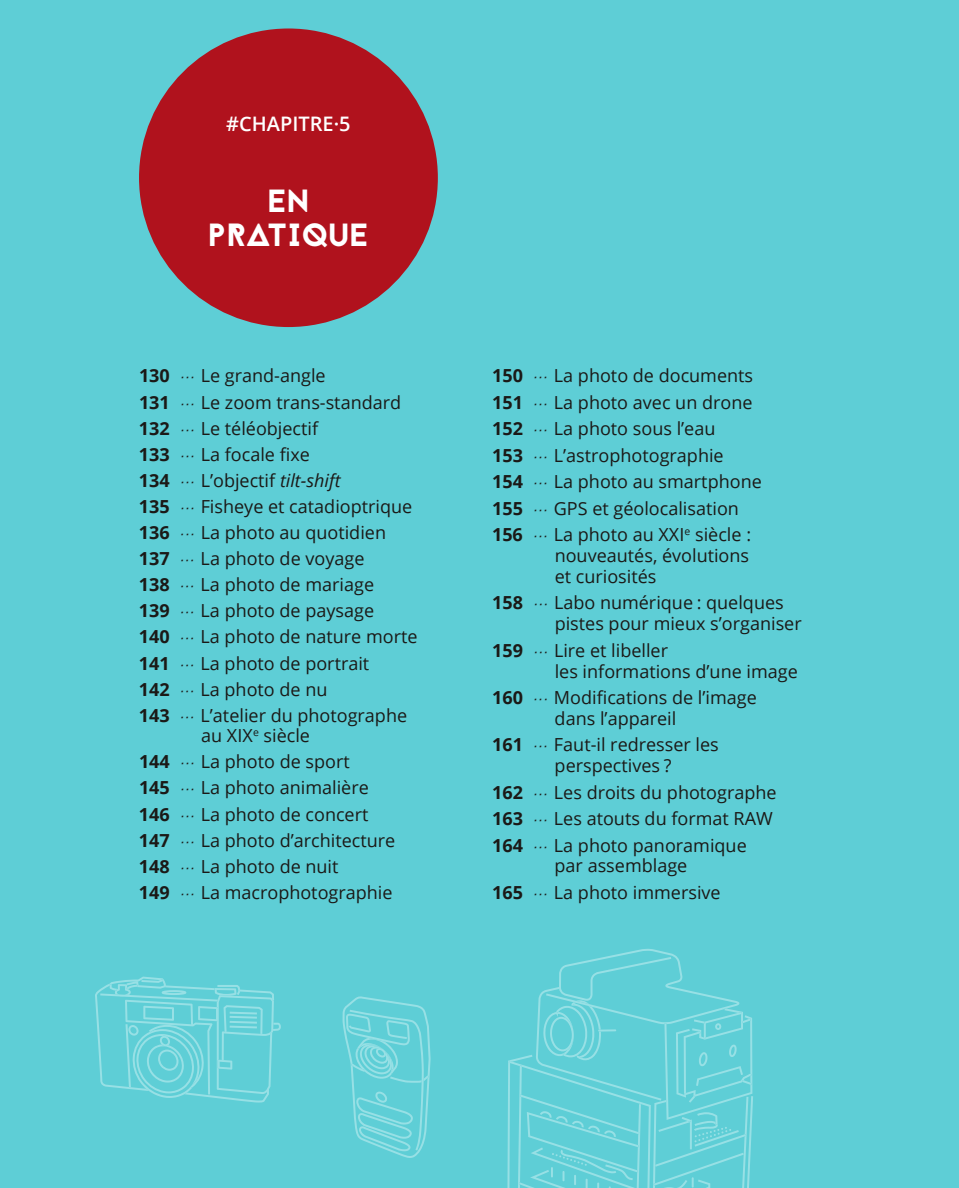
<style>
.page{position:relative;width:959px;height:1188px;background:#fff}
.page>*{position:absolute;margin:0;border:0;box-sizing:border-box;transform-origin:0 0}
.t1{font:32px/34px "Jaapokkienchance";letter-spacing:.01em;color:#fff;text-align:center}
.t2{font:600 20px "Open Sans";color:#fff}
.t3{font:18px/26.2px "Open Sans";color:#1b1917}
.s1{font-weight:700}
.s2{font-family:"Univers LT Std";font-weight:300;font-style:italic}
.s3{font-style:italic}
</style>
<div class="page">
<div style="left:0;top:0;width:958px;height:1188px;background:#5eced6"></div>
<svg style="left:507px;top:949px;width:245px;height:239px"></svg>
<svg style="left:342px;top:996px;width:88px;height:162px"></svg>
<div style="left:139px;top:28px;width:298px;height:299px;background:#b0121d;border-radius:50%"></div>
<svg style="left:95px;top:977px;width:186px;height:125px"></svg>
<p class="t2" style="left:226px;top:110px;width:126px">#CHAPITRE·5</p>
<h1 class="t1" style="left:208px;top:185px;width:162px">EN<br>PRATIQUE</h1>
<p class="t3" style="left:139px;top:362px;width:280px"><span class="s1">130</span> <span class="s2">···</span> le grand-angle<br><span class="s1">131</span> <span class="s2">···</span> le zoom trans-standard<br><span class="s1">132</span> <span class="s2">···</span> le téléobjectif<br><span class="s1">133</span> <span class="s2">···</span> la focale fixe<br><span class="s1">134</span> <span class="s2">···</span> l’objectif <span class="s3">tilt-shift<br></span><span class="s1">135</span> <span class="s2">···</span> fisheye et catadioptrique<br><span class="s1">136</span> <span class="s2">···</span> la photo au quotidien<br><span class="s1">137</span> <span class="s2">···</span> la photo de voyage<br><span class="s1">138</span> <span class="s2">···</span> la photo de mariage<br><span class="s1">139</span> <span class="s2">···</span> la photo de paysage<br><span class="s1">140</span> <span class="s2">···</span> la photo de nature morte<br><span class="s1">141</span> <span class="s2">···</span> la photo de portrait<br><span class="s1">142</span> <span class="s2">···</span> la photo de nu<br><span class="s1">143</span> <span class="s2">···</span> l’atelier du photographe</p>
<p class="t3" style="left:139px;top:722px;width:258px;text-indent:62px">au XiX<sup>e</sup> siècle<br><span class="s1">144</span> <span class="s2">···</span> la photo de sport<br><span class="s1">145</span> <span class="s2">···</span> la photo animalière<br><span class="s1">146</span> <span class="s2">···</span> la photo de concert<br><span class="s1">147</span> <span class="s2">···</span> la photo d’architecture<br><span class="s1">148</span> <span class="s2">···</span> la photo de nuit<br><span class="s1">149</span> <span class="s2">···</span> la macrophotographie</p>
<p class="t3" style="left:492px;top:362px;width:271px"><span class="s1">150</span> <span class="s2">···</span> la photo de documents<br><span class="s1">151</span> <span class="s2">···</span> la photo avec un drone<br><span class="s1">152</span> <span class="s2">···</span> la photo sous l’eau<br><span class="s1">153</span> <span class="s2">···</span> l’astrophotographie<br><span class="s1">154</span> <span class="s2">···</span> la photo au smartphone<br><span class="s1">155</span> <span class="s2">···</span> Gps et géolocalisation<br><span class="s1">156</span> <span class="s2">···</span> la photo au XXi<sup>e</sup> siècle :</p>
<p class="t3" style="left:554px;top:545px;width:196px;line-height:20.8px">nouveautés, évolutions et curiosités</p>
<p class="t3" style="left:554px;top:592px;width:248px;line-height:20.8px;text-indent:-62px"><span class="s1">158</span> <span class="s2">···</span> Labo numérique : quelques pistes pour mieux s’organiser</p>
<p class="t3" style="left:554px;top:639px;width:244px;line-height:20.8px;text-indent:-62px"><span class="s1">159</span> <span class="s2">···</span> lire et libeller<br>les informations d’une image</p>
<p class="t3" style="left:554px;top:687px;width:204px;line-height:20.8px;text-indent:-62px"><span class="s1">160</span> <span class="s2">···</span> modifications de l’image dans l’appareil</p>
<p class="t3" style="left:554px;top:734px;width:166px;line-height:20.8px;text-indent:-62px"><span class="s1">161</span> <span class="s2">···</span> faut-il redresser les perspectives ?</p>
<p class="t3" style="left:492px;top:778px;width:286px"><span class="s1">162</span> <span class="s2">···</span> les droits du photographe<br><span class="s1">163</span> <span class="s2">···</span> les atouts du format raW<br><span class="s1">164</span> <span class="s2">···</span> la photo panoramique</p>
<p class="t3" style="left:492px;top:852px;width:230px;text-indent:62px">par assemblage<br><span class="s1">165</span> <span class="s2">···</span> la photo immersive</p>
</div>
